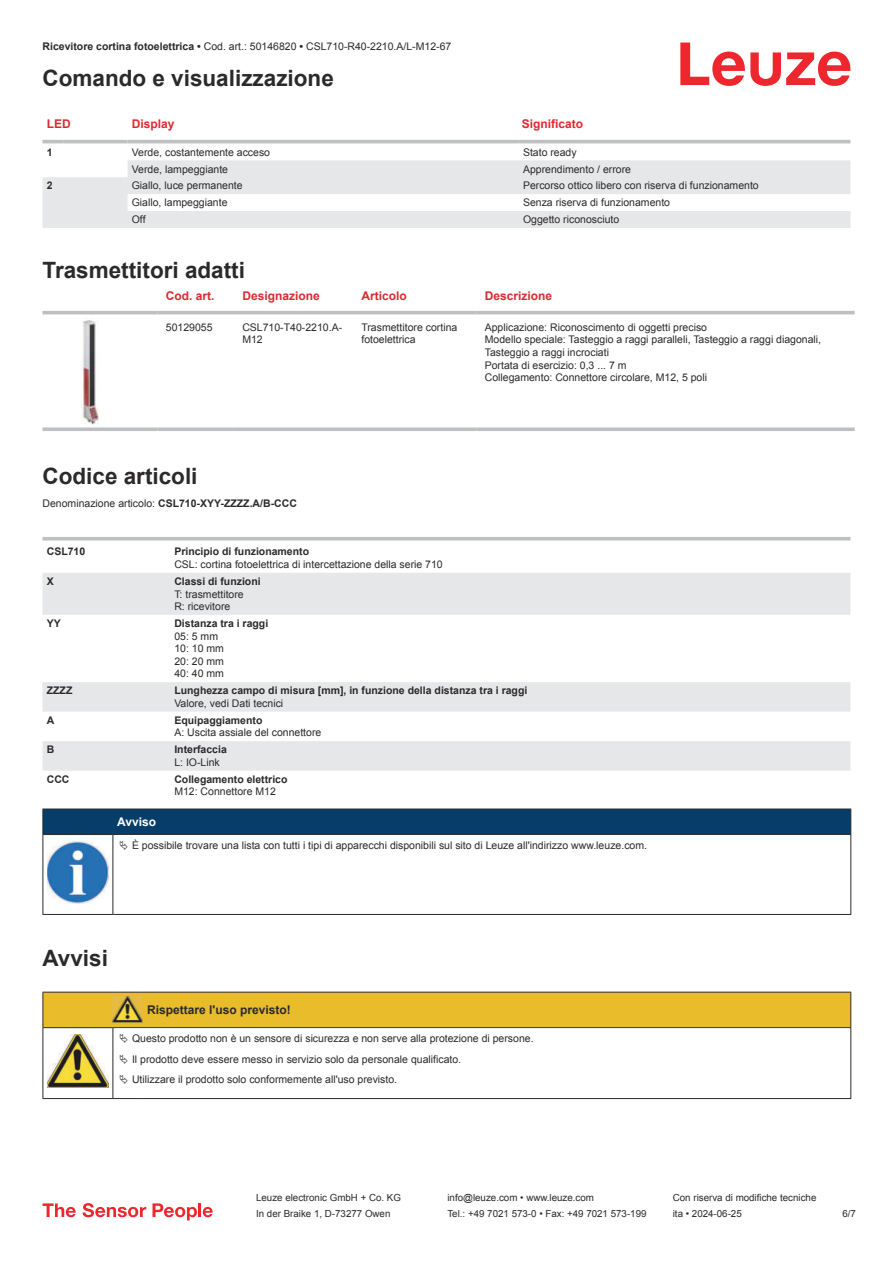
<style>
.page{position:relative;width:893px;height:1263px;background:#fff}
.page>*{position:absolute;margin:0;border:0;box-sizing:border-box;transform-origin:0 0}
.t1{font:700 22.5px "Arial";color:#2b292a}
.t2{font:700 12px "Arial";color:#db2a30}
.t3{font:700 12px "Arial";color:#2b292a}
.t4{font:700 12px "Arial";color:#fff}
.t5{font:10.5px/12.6px "Arial";color:#2b292a}
.t6{font:700 10.5px "Arial";color:#2b292a}
.t7{font:9.75px "Arial";color:#2b292a}
.s1{font-weight:700}
.s2{font-weight:400}
</style>
<div class="page">
<svg style="left:680px;top:43px;width:170px;height:43px"></svg>
<svg style="left:43px;top:143px;width:807px;height:1px"></svg>
<svg style="left:43px;top:160px;width:807px;height:68px;fill:#e6e7e9"></svg>
<hr style="left:43px;top:140px;width:21px;height:3px;background:#bdbfc1">
<hr style="left:64px;top:140px;width:64px;height:3px;background:#bdbfc1">
<hr style="left:128px;top:140px;width:391px;height:3px;background:#bdbfc1">
<hr style="left:519px;top:140px;width:331px;height:3px;background:#bdbfc1">
<svg style="left:43px;top:314px;width:812px;height:101px"></svg>
<hr style="left:43px;top:311px;width:114px;height:3px;background:#bdbfc1">
<hr style="left:157px;top:311px;width:77px;height:3px;background:#bdbfc1">
<hr style="left:234px;top:311px;width:119px;height:3px;background:#bdbfc1">
<hr style="left:353px;top:311px;width:123px;height:3px;background:#bdbfc1">
<hr style="left:476px;top:311px;width:379px;height:3px;background:#bdbfc1">
<svg style="left:43px;top:427px;width:114px;height:4px"></svg>
<svg style="left:157px;top:427px;width:77px;height:4px"></svg>
<svg style="left:234px;top:427px;width:119px;height:4px"></svg>
<svg style="left:353px;top:427px;width:123px;height:4px"></svg>
<svg style="left:476px;top:427px;width:379px;height:4px;background:#c4c6c8"></svg>
<img style="left:82px;top:319px;width:19px;height:106px">
<svg style="left:43px;top:573px;width:807px;height:198px;fill:#e9eaec"></svg>
<hr style="left:43px;top:537px;width:127px;height:3px;background:#bdbfc1">
<hr style="left:170px;top:537px;width:680px;height:3px;background:#bdbfc1">
<svg style="left:43px;top:1203px;width:33px;height:14px"></svg>
<svg style="left:83px;top:1203px;width:63px;height:14px"></svg>
<svg style="left:153px;top:1203px;width:44px;height:17px"></svg>
<hr style="left:198px;top:1203px;width:3px;height:14px;background:#ed272d">
<svg style="left:203px;top:1207px;width:10px;height:10px"></svg>
<svg style="left:44px;top:835px;width:806px;height:79px"></svg>
<hr style="left:43px;top:834px;width:70px;height:1px;background:#2b292a">
<div style="left:43px;top:809px;width:808px;height:25px;background:#063d69"></div>
<hr style="left:113px;top:834px;width:738px;height:1px;background:#2b292a">
<hr style="left:43px;top:835px;width:1px;height:75px;background:#2b292a">
<hr style="left:113px;top:835px;width:1px;height:75px;background:#2b292a">
<hr style="left:850px;top:835px;width:1px;height:75px;background:#2b292a">
<hr style="left:43px;top:914px;width:70px;height:1px;background:#2b292a">
<hr style="left:113px;top:914px;width:738px;height:1px;background:#2b292a">
<img style="left:47px;top:841px;width:61px;height:63px">
<div style="left:115px;top:835px;width:734px;height:21px;background:#fff"></div>
<hr style="left:43px;top:1098px;width:70px;height:1px;background:#2b292a">
<hr style="left:113px;top:1098px;width:30px;height:1px;background:#2b292a">
<hr style="left:143px;top:1098px;width:708px;height:1px;background:#2b292a">
<svg style="left:43px;top:992px;width:808px;height:106px"></svg>
<p class="t5" style="left:43px;top:41px;width:410px"><span class="s1">Ricevitore cortina fotoelettrica •</span> Cod. art.: 50146820 <span class="s1">•</span> CSL710-R40-2210.A/L-M12-67</p>
<h1 class="t1" style="left:43px;top:70px;width:293px">Comando e visualizzazione</h1>
<p class="t2" style="left:47px;top:119px;width:25px">LED</p>
<p class="t2" style="left:132px;top:119px;width:44px">Display</p>
<p class="t2" style="left:522px;top:119px;width:63px">Significato</p>
<p class="t6" style="left:47px;top:148px;width:7px">1</p>
<p class="t5" style="left:132px;top:147px;width:140px">Verde, costantemente acceso</p>
<p class="t5" style="left:523px;top:147px;width:55px">Stato ready</p>
<p class="t5" style="left:132px;top:163px;width:98px">Verde, lampeggiante</p>
<p class="t5" style="left:523px;top:163px;width:109px">Apprendimento / errore</p>
<p class="t6" style="left:47px;top:182px;width:7px">2</p>
<p class="t5" style="left:132px;top:180px;width:112px">Giallo, luce permanente</p>
<p class="t5" style="left:523px;top:180px;width:237px">Percorso ottico libero con riserva di funzionamento</p>
<p class="t5" style="left:132px;top:197px;width:97px">Giallo, lampeggiante</p>
<p class="t5" style="left:523px;top:197px;width:149px">Senza riserva di funzionamento</p>
<p class="t5" style="left:132px;top:214px;width:15px">Off</p>
<p class="t5" style="left:523px;top:214px;width:98px">Oggetto riconosciuto</p>
<h1 class="t1" style="left:43px;top:262px;width:204px">Trasmettitori adatti</h1>
<p class="t2" style="left:166px;top:291px;width:50px">Cod. art.</p>
<p class="t2" style="left:242px;top:291px;width:79px">Designazione</p>
<p class="t2" style="left:361px;top:291px;width:47px">Articolo</p>
<p class="t2" style="left:485px;top:291px;width:69px">Descrizione</p>
<p class="t5" style="left:166px;top:322px;width:48px">50129055</p>
<p class="t5" style="left:242px;top:322px;width:101px">CSL710-T40-2210.A-<br>M12</p>
<p class="t5" style="left:361px;top:322px;width:97px">Trasmettitore cortina fotoelettrica</p>
<p class="t5" style="left:485px;top:322px;width:338px">Applicazione: Riconoscimento di oggetti preciso<br>Modello speciale: Tasteggio a raggi paralleli, Tasteggio a raggi diagonali, Tasteggio a raggi incrociati<br>Portata di esercizio: 0,3 ... 7 m<br>Collegamento: Connettore circolare, M12, 5 poli</p>
<h1 class="t1" style="left:43px;top:467px;width:157px">Codice articoli</h1>
<p class="t6" style="left:43px;top:499px;width:256px"><span class="s2">Denominazione articolo:</span> CSL710-XYY-ZZZZ.A/B-CCC</p>
<p class="t6" style="left:47px;top:548px;width:40px">CSL710</p>
<p class="t6" style="left:174px;top:548px;width:136px">Principio di funzionamento</p>
<p class="t5" style="left:174px;top:559px;width:270px">CSL: cortina fotoelettrica di intercettazione della serie 710</p>
<p class="t6" style="left:47px;top:577px;width:9px">X</p>
<p class="t6" style="left:174px;top:577px;width:88px">Classi di funzioni</p>
<p class="t5" style="left:174px;top:588px;width:71px">T: trasmettitore<br>R: ricevitore</p>
<p class="t6" style="left:47px;top:619px;width:16px">YY</p>
<p class="t6" style="left:174px;top:619px;width:95px">Distanza tra i raggi</p>
<p class="t5" style="left:174px;top:631px;width:51px">05: 5 mm<br>10: 10 mm<br>20: 20 mm<br>40: 40 mm</p>
<p class="t6" style="left:47px;top:687px;width:27px">ZZZZ</p>
<p class="t6" style="left:174px;top:687px;width:354px">Lunghezza campo di misura [mm], in funzione della distanza tra i raggi</p>
<p class="t5" style="left:174px;top:698px;width:110px">Valore, vedi Dati tecnici</p>
<p class="t6" style="left:47px;top:716px;width:9px">A</p>
<p class="t6" style="left:174px;top:716px;width:90px">Equipaggiamento</p>
<p class="t5" style="left:174px;top:727px;width:149px">A: Uscita assiale del connettore</p>
<p class="t6" style="left:47px;top:746px;width:9px">B</p>
<p class="t6" style="left:174px;top:746px;width:54px">Interfaccia</p>
<p class="t5" style="left:174px;top:757px;width:47px">L: IO-Link</p>
<p class="t6" style="left:47px;top:775px;width:24px">CCC</p>
<p class="t6" style="left:174px;top:775px;width:115px">Collegamento elettrico</p>
<p class="t5" style="left:174px;top:786px;width:103px">M12: Connettore M12</p>
<p class="t4" style="left:117px;top:817px;width:40px">Avviso</p>
<p class="t5" style="left:132px;top:840px;width:517px">È possibile trovare una lista con tutti i tipi di apparecchi disponibili sul sito di Leuze all'indirizzo www.leuze.com.</p>
<h1 class="t1" style="left:43px;top:949px;width:67px">Avvisi</h1>
<p class="t3" style="left:147px;top:1005px;width:145px">Rispettare l'uso previsto!</p>
<p class="t5" style="left:132px;top:1029px;width:403px;line-height:20.2px">Questo prodotto non è un sensore di sicurezza e non serve alla protezione di persone.<br>Il prodotto deve essere messo in servizio solo da personale qualificato.<br>Utilizzare il prodotto solo conformemente all'uso previsto.</p>
<p class="t7" style="left:256px;top:1194px;width:146px">Leuze electronic GmbH + Co. KG</p>
<p class="t7" style="left:447px;top:1194px;width:148px">info@leuze.com • www.leuze.com</p>
<p class="t7" style="left:673px;top:1194px;width:145px">Con riserva di modifiche tecniche</p>
<p class="t7" style="left:256px;top:1210px;width:136px">In der Braike 1, D-73277 Owen</p>
<p class="t7" style="left:447px;top:1210px;width:201px">Tel.: +49 7021 573-0 • Fax: +49 7021 573-199</p>
<p class="t7" style="left:673px;top:1210px;width:70px">ita • 2024-06-25</p>
<p class="t7" style="left:842px;top:1210px;width:15px">6 /7</p>
</div>
